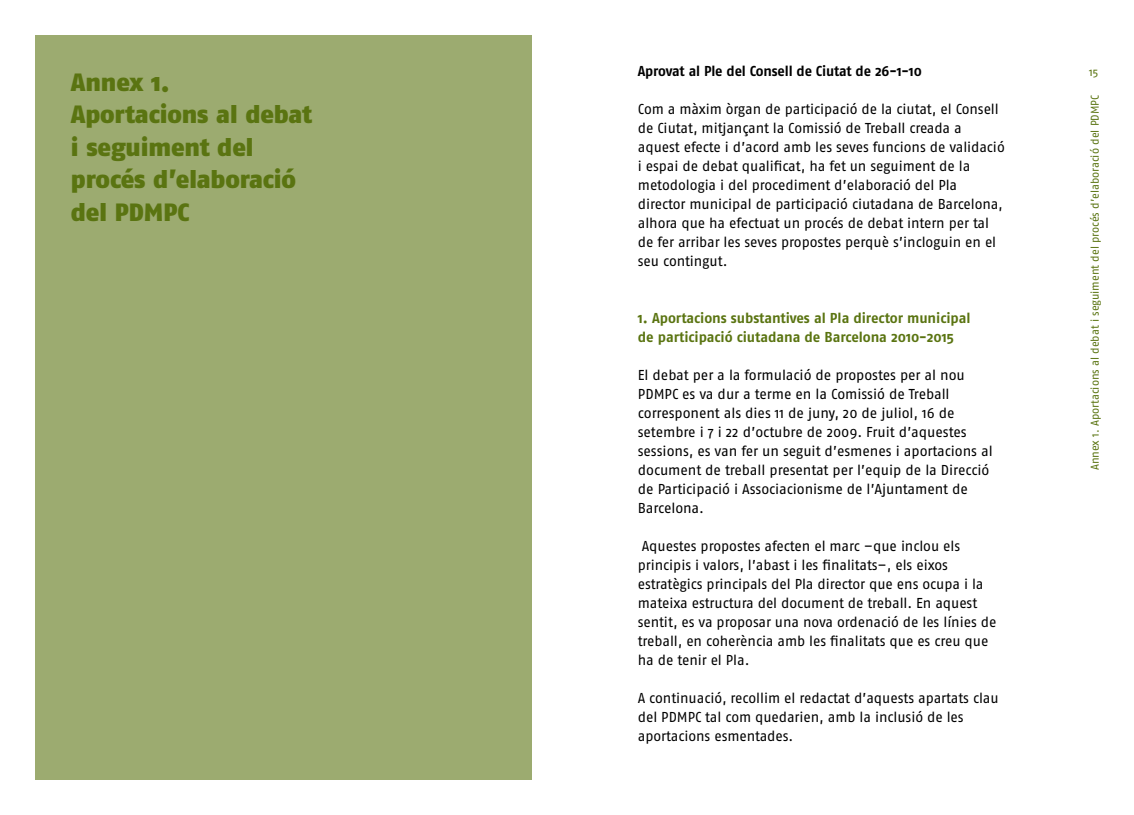
<style>
.page{position:relative;width:1134px;height:815px;background:#fff}
.page>*{position:absolute;margin:0;border:0;box-sizing:border-box;transform-origin:0 0}
.t1{font:900 25px/32.5px "Fago Pro";letter-spacing:-.005em;color:#5a7411}
.t2{font:14.38px/19px "Fago Pro";letter-spacing:-.005em;color:#000}
.t3{font:700 14.38px/19px "Fago Pro";letter-spacing:-.005em;color:#5a7411}
.t4{font:700 14.38px "Fago Pro";letter-spacing:-.01em;color:#000;scale:.96 1}
.t5{font:11.25px "Fago Pro";color:#5a7411}
</style>
<div class="page">
<div style="left:35px;top:35px;width:496px;height:745px;background:#9cab70"></div>
<h1 class="t1" style="left:71px;top:66px;width:243px">Annex 1.<br>Aportacions al debat i seguiment del procés d’elaboració del PDMPC</h1>
<p class="t4" style="left:638px;top:62px;width:297px">Aprovat al Ple del Consell de Ciutat de 26-1-10</p>
<p class="t5" style="left:1089px;top:65px;width:11px">15</p>
<p class="t2" style="left:638px;top:99px;width:368px">Com a màxim òrgan de participació de la ciutat, el Consell de Ciutat, mitjançant la Comissió de Treball creada a aquest efecte i d’acord amb les seves funcions de validació i espai de debat qualificat, ha fet un seguiment de la metodologia i del procediment d’elaboració del Pla director municipal de participació ciutadana de Barcelona, alhora que ha efectuat un procés de debat intern per tal de fer arribar les seves propostes perquè s’incloguin en el seu contingut.</p>
<p class="t5" style="left:1088px;top:470px;width:377px;rotate:-90deg">Annex 1. Aportacions al debat i seguiment del procés d’elaboració del PDMPC</p>
<p class="t3" style="left:638px;top:308px;width:334px">1. Aportacions substantives al Pla director municipal de participació ciutadana de Barcelona 2010-2015</p>
<p class="t2" style="left:638px;top:365px;width:356px">El debat per a la formulació de propostes per al nou PDMPC es va dur a terme en la Comissió de Treball corresponent als dies 11 de juny, 20 de juliol, 16 de setembre i 7 i 22 d’octubre de 2009. Fruit d’aquestes sessions, es van fer un seguit d’esmenes i aportacions al document de treball presentat per l’equip de la Direcció de Participació i Associacionisme de l’Ajuntament de Barcelona.</p>
<p class="t2" style="left:638px;top:536px;width:360px">Aquestes propostes afecten el marc –que inclou els principis i valors, l’abast i les finalitats–, els eixos estratègics principals del Pla director que ens ocupa i la mateixa estructura del document de treball. En aquest sentit, es va proposar una nova ordenació de les línies de treball, en coherència amb les finalitats que es creu que ha de tenir el Pla.</p>
<p class="t2" style="left:638px;top:688px;width:362px">A continuació, recollim el redactat d’aquests apartats clau del PDMPC tal com quedarien, amb la inclusió de les aportacions esmentades.</p>
</div>
